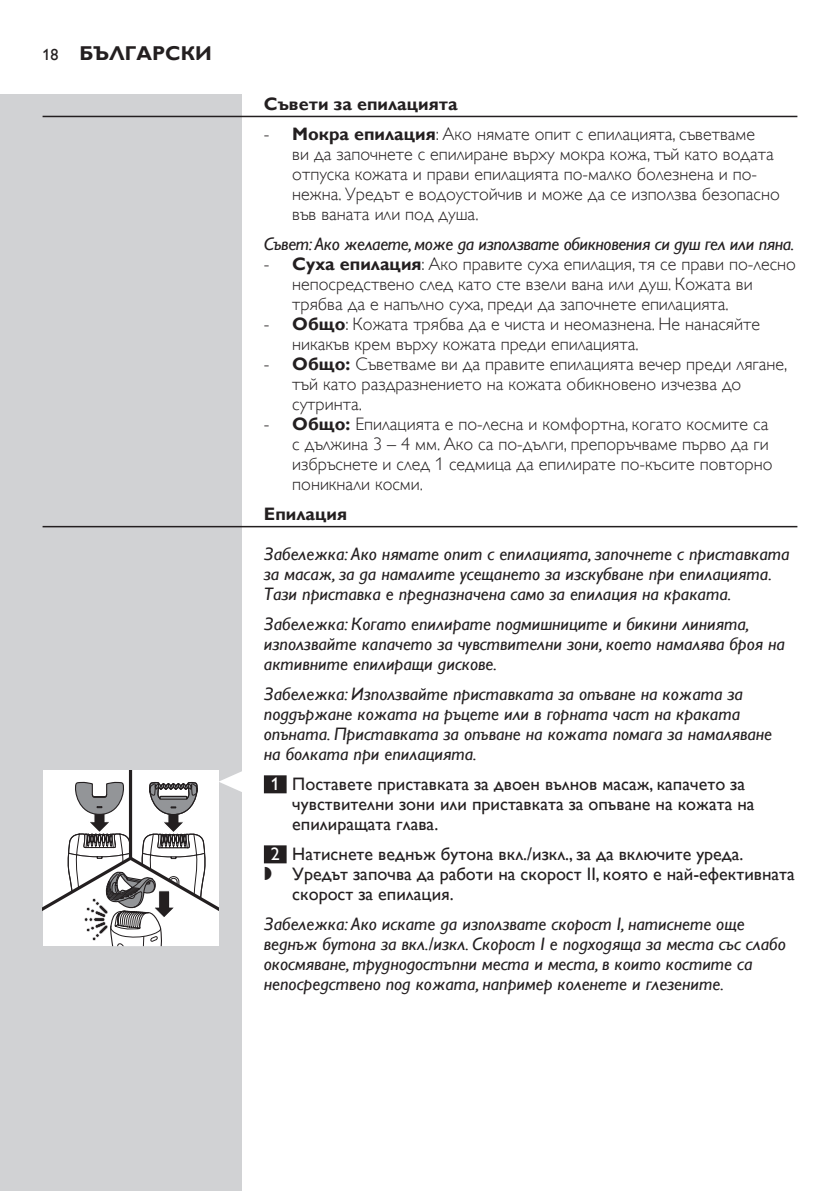
<style>
.page{position:relative;width:840px;height:1191px;background:#fff}
.page>*{position:absolute;margin:0;border:0;box-sizing:border-box;transform-origin:0 0}
.t1{font:700 20px "Gill Sans Alt One WGL";color:#231f20}
.t2{font:18px/20px "Gill Sans Alt One WGL Light";color:#231f20}
.t3{font:italic 18px/20px "Gill Sans Alt One WGL";color:#231f20}
.t4{font:18px/20px "Gill Sans Alt One WGL";color:#231f20}
.t5{font:italic 18px "Gill Sans Alt One WGL";letter-spacing:-.02em;color:#231f20}
.t6{font:700 18px "Gill Sans Alt One WGL";color:#231f20}
.s1{font-weight:400;font-size:16px}
.s2{font-family:"Gill Sans Alt One WGL";font-weight:700}
.s3{color:#fff}
.s4{font-family:"Philips Ll Font Plain"}
</style>
<div class="page">
<div style="left:0;top:95px;width:241px;height:1096px;background:#d1d2d4"></div>
<hr style="left:43px;top:116px;width:754px;height:1px;background:#231f20">
<hr style="left:43px;top:526px;width:754px;height:1px;background:#231f20">
<div style="left:264px;top:775px;width:22px;height:18px;background:#231f20"></div>
<div style="left:264px;top:845px;width:22px;height:18px;background:#231f20"></div>
<svg style="left:43px;top:770px;width:199px;height:176px;background:#d4d4d5"></svg>
<p class="t1" style="left:43px;top:40px;width:170px"><span class="s1">18</span> БЪЛГАРСКИ</p>
<p class="t6" style="left:264px;top:92px;width:195px">Съвети за епилацията</p>
<p class="t2" style="left:292px;top:124px;width:489px;text-indent:-28px">- <span class="s2">Мокра епилация</span>: Ако нямате опит с епилацията, съветваме<br>ви да започнете с епилиране върху мокра кожа, тъй като водата отпуска кожата и прави епилацията по-малко болезнена и по&shy;нежна. Уредът е водоустойчив и може да се използва безопасно във ваната или под душа.</p>
<p class="t5" style="left:264px;top:231px;width:531px">Съвет: Ако желаете, може да използвате обикновения си душ гел или пяна.</p>
<p class="t2" style="left:292px;top:254px;width:505px;text-indent:-28px">- <span class="s2">Суха епилация</span>: Ако правите суха епилация, тя се прави по-лесно непосредствено след като сте взели вана или душ. Кожата ви трябва да е напълно суха, преди да започнете епилацията.</p>
<p class="t2" style="left:292px;top:314px;width:469px;text-indent:-28px">- <span class="s2">Общо</span>: Кожата трябва да е чиста и неомазнена. Не нанасяйте никакъв крем върху кожата преди епилацията.</p>
<p class="t2" style="left:292px;top:354px;width:496px;text-indent:-28px">- <span class="s2">Общо:</span> Съветваме ви да правите епилацията вечер преди лягане, тъй като раздразнението на кожата обикновено изчезва до сутринта.</p>
<p class="t2" style="left:292px;top:414px;width:481px;text-indent:-28px">- <span class="s2">Общо:</span> Епилацията е по-лесна и комфортна, когато космите са с дължина 3 – 4 мм. Ако са по-дълги, препоръчваме първо да ги избръснете и след 1 седмица да епилирате по-късите повторно поникнали косми.</p>
<p class="t6" style="left:264px;top:502px;width:85px">Епилация</p>
<p class="t3" style="left:264px;top:544px;width:527px">Забележка: Ако нямате опит с епилацията, започнете с приставката за масаж, за да намалите усещането за изскубване при епилацията.<br>Тази приставка е предназначена само за епилация на краката.</p>
<p class="t3" style="left:264px;top:614px;width:522px">Забележка: Когато епилирате подмишниците и бикини линията, използвайте капачето за чувствителни зони, което намалява броя на активните епилиращи дискове.</p>
<p class="t3" style="left:264px;top:684px;width:509px">Забележка: Използвайте приставката за опъване на кожата за поддържане кожата на ръцете или в горната част на краката опъната. Приставката за опъване на кожата помага за намаляване на болката при епилацията.</p>
<p class="t4" style="left:292px;top:774px;width:463px;text-indent:-22px"><span class="s3">1</span> Поставете приставката за двоен вълнов масаж, капачето за чувствителни зони или приставката за опъване на кожата на епилиращата глава.</p>
<p class="t4" style="left:270px;top:844px;width:474px"><span class="s3">2</span> Натиснете веднъж бутона вкл./изкл., за да включите уреда.</p>
<p class="t4" style="left:264px;top:864px;width:532px"><span class="s4">,</span> Уредът започва да работи на скорост II, която е най-ефективната</p>
<p class="t4" style="left:292px;top:884px;width:163px">скорост за епилация.</p>
<p class="t3" style="left:264px;top:914px;width:523px">Забележка: Ако искате да използвате скорост I, натиснете още веднъж бутона за вкл./изкл. Скорост І е подходяща за места със слабо окосмяване, труднодостъпни места и места, в които костите са непосредствено под кожата, например коленете и глезените.</p>
</div>
